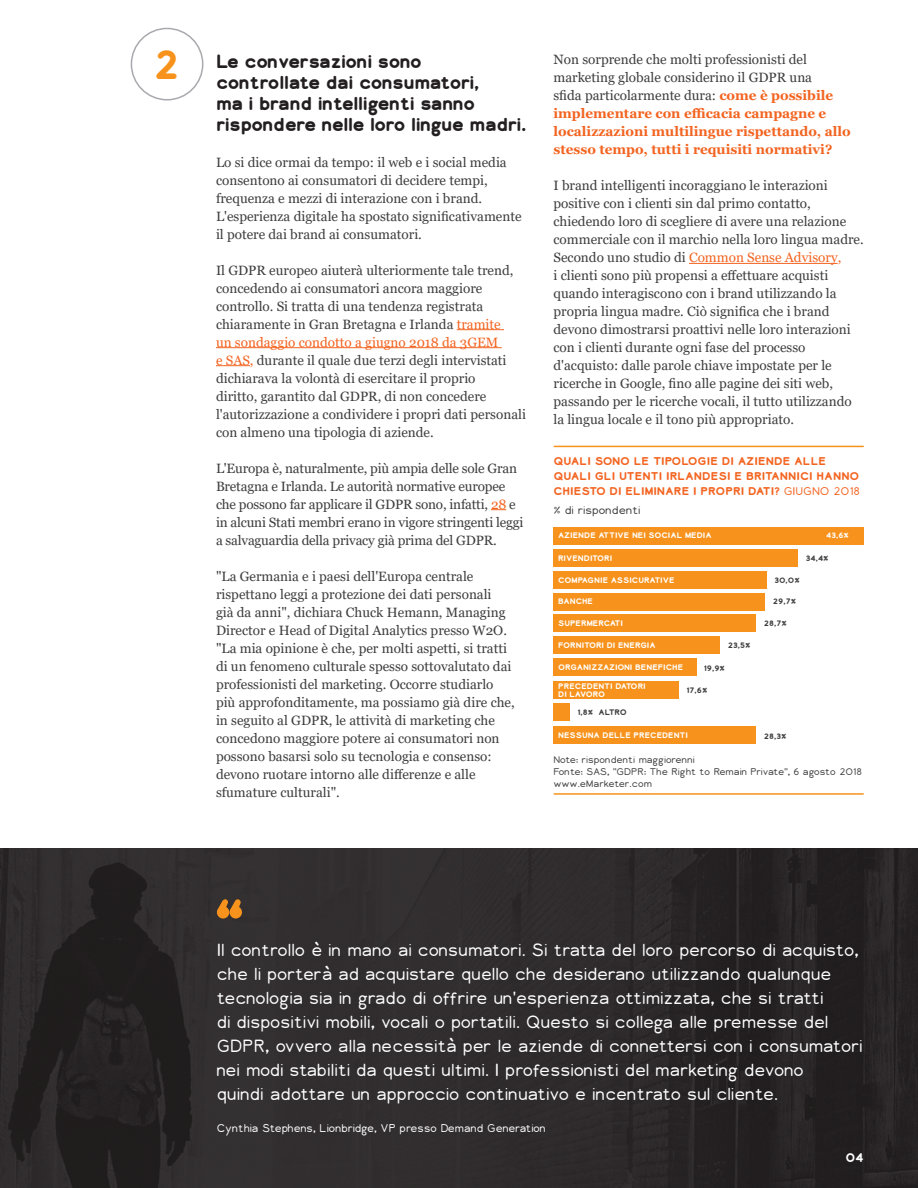
<style>
.page{position:relative;width:918px;height:1188px;background:#fff}
.page>*{position:absolute;margin:0;border:0;box-sizing:border-box;transform-origin:0 0}
.t1{font:700 69px "Lionbridge Sans";color:#f7931d}
.Lion_Body{font:700 39px "Lionbridge Sans";color:#f7931d}
.Lion_Body-2{font:700 18px/21px "Lionbridge Sans";letter-spacing:-.035em;color:#231f20}
.t2{font:300 16.5px/24px "Lionbridge Sans";color:#fff}
.Lion_Body-3{font:13.5px/18px "Georgia";color:#3e3e3f}
.Lion_Body-4{font:700 13.5px/18px "Georgia";color:#f36421}
.Lion_Body-5{font:700 12px "Lionbridge Sans";color:#fff}
.t3{font:700 10.5px/15px "Lionbridge Sans";color:#f36421;scale:1.04 1}
.t4{font:300 10.5px "Lionbridge Sans";letter-spacing:-.01em;color:#fff}
.t5{font:300 10.5px "Lionbridge Sans";color:#3e3e3f;scale:1.04 1}
.t6{font:300 9px "Lionbridge Sans";letter-spacing:-.015em;color:#3e3e3f;scale:1.04 1}
.t7{font:700 7.5px/8.2px "Lionbridge Sans";color:#fff;scale:1.04 1}
.t8{font:700 7.5px "Lionbridge Sans";color:#3e3e3f;scale:1.04 1}
.s1{color:#f36421}
.s2{font-weight:400;color:#3e3e3f}
.s3{font-weight:300}
</style>
<div class="page">
<hr style="left:457px;top:329px;width:47px;height:1px;background:#f36421">
<hr style="left:216px;top:347px;width:286px;height:1px;background:#f36421">
<hr style="left:216px;top:365px;width:34px;height:1px;background:#f36421">
<svg style="left:491px;top:509px;width:15px;height:1px"></svg>
<hr style="left:689px;top:263px;width:149px;height:1px;background:#f36421">
<img style="left:0;top:849px;width:918px;height:339px">
<div style="left:131px;top:28px;width:72px;height:72px;border:2px solid #a8a9ad;border-radius:50%"></div>
<hr style="left:554px;top:446px;width:309px;height:1px;background:#f7931d">
<div style="left:554px;top:527px;width:310px;height:17px;background:#f7931d"></div>
<div style="left:554px;top:549px;width:244px;height:18px;background:#f7931d"></div>
<div style="left:554px;top:593px;width:211px;height:17px;background:#f7931d"></div>
<div style="left:554px;top:571px;width:213px;height:17px;background:#f7931d"></div>
<div style="left:554px;top:615px;width:202px;height:17px;background:#f7931d"></div>
<div style="left:554px;top:636px;width:166px;height:18px;background:#f7931d"></div>
<div style="left:554px;top:659px;width:143px;height:17px;background:#f7931d"></div>
<div style="left:554px;top:681px;width:125px;height:18px;background:#f7931d"></div>
<div style="left:554px;top:704px;width:16px;height:17px;background:#f7931d"></div>
<div style="left:554px;top:727px;width:202px;height:17px;background:#f7931d"></div>
<hr style="left:554px;top:793px;width:309px;height:2px;background:#f7931d">
<p class="Lion_Body" style="left:153px;top:37px;width:28px">2</p>
<p class="Lion_Body-2" style="left:216px;top:50px;width:312px">Le conversazioni sono controllate dai consumatori,<br>ma i brand intelligenti sanno rispondere nelle loro lingue madri.</p>
<p class="Lion_Body-3" style="left:216px;top:153px;width:307px">Lo si dice ormai da tempo: il web e i social media consentono ai consumatori di decidere tempi, frequenza e mezzi di interazione con i brand.<br>L'esperienza digitale ha spostato significativamente il potere dai brand ai consumatori.</p>
<p class="Lion_Body-3" style="left:216px;top:261px;width:311px">Il GDPR europeo aiuterà ulteriormente tale trend, concedendo ai consumatori ancora maggiore controllo. Si tratta di una tendenza registrata chiaramente in Gran Bretagna e Irlanda <span class="s1">tramite<br>un sondaggio condotto a giugno 2018 da 3GEM<br>e SAS,</span> durante il quale due terzi degli intervistati dichiarava la volontà di esercitare il proprio<br>diritto, garantito dal GDPR, di non concedere l'autorizzazione a condividere i propri dati personali con almeno una tipologia di aziende.</p>
<p class="Lion_Body-3" style="left:216px;top:459px;width:309px">L'Europa è, naturalmente, più ampia delle sole Gran Bretagna e Irlanda. Le autorità normative europee che possono far applicare il GDPR sono, infatti, <span class="s1">28</span> e in alcuni Stati membri erano in vigore stringenti leggi a salvaguardia della privacy già prima del GDPR.</p>
<p class="Lion_Body-3" style="left:216px;top:567px;width:300px">"La Germania e i paesi dell'Europa centrale rispettano leggi a protezione dei dati personali<br>già da anni", dichiara Chuck Hemann, Managing Director e Head of Digital Analytics presso W2O. "La mia opinione è che, per molti aspetti, si tratti di un fenomeno culturale spesso sottovalutato dai professionisti del marketing. Occorre studiarlo più approfonditamente, ma possiamo già dire che, in seguito al GDPR, le attività di marketing che concedono maggiore potere ai consumatori non possono basarsi solo su tecnologia e consenso: devono ruotare intorno alle differenze e alle sfumature culturali".</p>
<p class="Lion_Body-4" style="left:554px;top:51px;width:299px"><span class="s2">Non sorprende che molti professionisti del marketing globale considerino il GDPR una<br>sfida particolarmente dura:</span> come è possibile implementare con efficacia campagne e localizzazioni multilingue rispettando, allo stesso tempo, tutti i requisiti normativi?</p>
<p class="Lion_Body-3" style="left:554px;top:177px;width:312px">I brand intelligenti incoraggiano le interazioni positive con i clienti sin dal primo contatto, chiedendo loro di scegliere di avere una relazione commerciale con il marchio nella loro lingua madre.<br>Secondo uno studio di <span class="s1">Common Sense Advisory,<br></span>i clienti sono più propensi a effettuare acquisti quando interagiscono con i brand utilizzando la propria lingua madre. Ciò significa che i brand devono dimostrarsi proattivi nelle loro interazioni con i clienti durante ogni fase del processo d'acquisto: dalle parole chiave impostate per le ricerche in Google, fino alle pagine dei siti web, passando per le ricerche vocali, il tutto utilizzando la lingua locale e il tono più appropriato.</p>
<p class="t3" style="left:554px;top:453px;width:296px">QUALI SONO LE TIPOLOGIE DI AZIENDE ALLE<br>QUALI GLI UTENTI IRLANDESI E BRITANNICI HANNO<br>CHIESTO DI ELIMINARE I PROPRI DATI? <span class="s3">GIUGNO 2018</span></p>
<p class="t5" style="left:554px;top:503px;width:85px">% di rispondenti</p>
<p class="t7" style="left:558px;top:531px;width:149px">AZIENDE ATTIVE NEI SOCIAL MEDIA</p>
<p class="t7" style="left:826px;top:531px;width:23px">43,6%</p>
<p class="t7" style="left:558px;top:554px;width:54px">RIVENDITORI</p>
<p class="t8" style="left:806px;top:553px;width:24px">34,4%</p>
<p class="t7" style="left:558px;top:597px;width:35px">BANCHE</p>
<p class="t7" style="left:558px;top:576px;width:113px">COMPAGNIE ASSICURATIVE</p>
<p class="t7" style="left:558px;top:619px;width:64px">SUPERMERCATI</p>
<p class="t7" style="left:558px;top:641px;width:95px">FORNITORI DI ENERGIA</p>
<p class="t7" style="left:558px;top:663px;width:122px">ORGANIZZAZIONI BENEFICHE</p>
<p class="t7" style="left:558px;top:682px;width:86px">PRECEDENTI DATORI<br>DI LAVORO</p>
<p class="t8" style="left:577px;top:707px;width:49px">1,8% ALTRO</p>
<p class="t7" style="left:558px;top:731px;width:126px">NESSUNA DELLE PRECEDENTI</p>
<p class="t8" style="left:764px;top:731px;width:23px">28,3%</p>
<p class="t8" style="left:774px;top:575px;width:26px">30,0%</p>
<p class="t8" style="left:773px;top:596px;width:24px">29,7%</p>
<p class="t8" style="left:764px;top:618px;width:24px">28,7%</p>
<p class="t8" style="left:728px;top:640px;width:24px">23,5%</p>
<p class="t8" style="left:704px;top:663px;width:22px">19,9%</p>
<p class="t8" style="left:686px;top:685px;width:22px">17,6%</p>
<p class="t6" style="left:554px;top:753px;width:137px">Note: rispondenti maggiorenni</p>
<p class="t6" style="left:554px;top:765px;width:298px">Fonte: SAS, "GDPR: The Right to Remain Private", 6 agosto 2018</p>
<p class="t6" style="left:554px;top:777px;width:96px">www.eMarketer.com</p>
<p class="t1" style="left:214px;top:878px;width:33px">“</p>
<p class="t2" style="left:217px;top:938px;width:647px">Il controllo è in mano ai consumatori. Si tratta del loro percorso di acquisto, che li porterà ad acquistare quello che desiderano utilizzando qualunque tecnologia sia in grado di offrire un'esperienza ottimizzata, che si tratti<br>di dispositivi mobili, vocali o portatili. Questo si collega alle premesse del GDPR, ovvero alla necessità per le aziende di connettersi con i consumatori nei modi stabiliti da questi ultimi. I professionisti del marketing devono<br>quindi adottare un approccio continuativo e incentrato sul cliente.</p>
<p class="t4" style="left:217px;top:1120px;width:331px">Cynthia Stephens, Lionbridge, VP presso Demand Generation</p>
<p class="Lion_Body-5" style="left:846px;top:1149px;width:20px">04</p>
</div>
